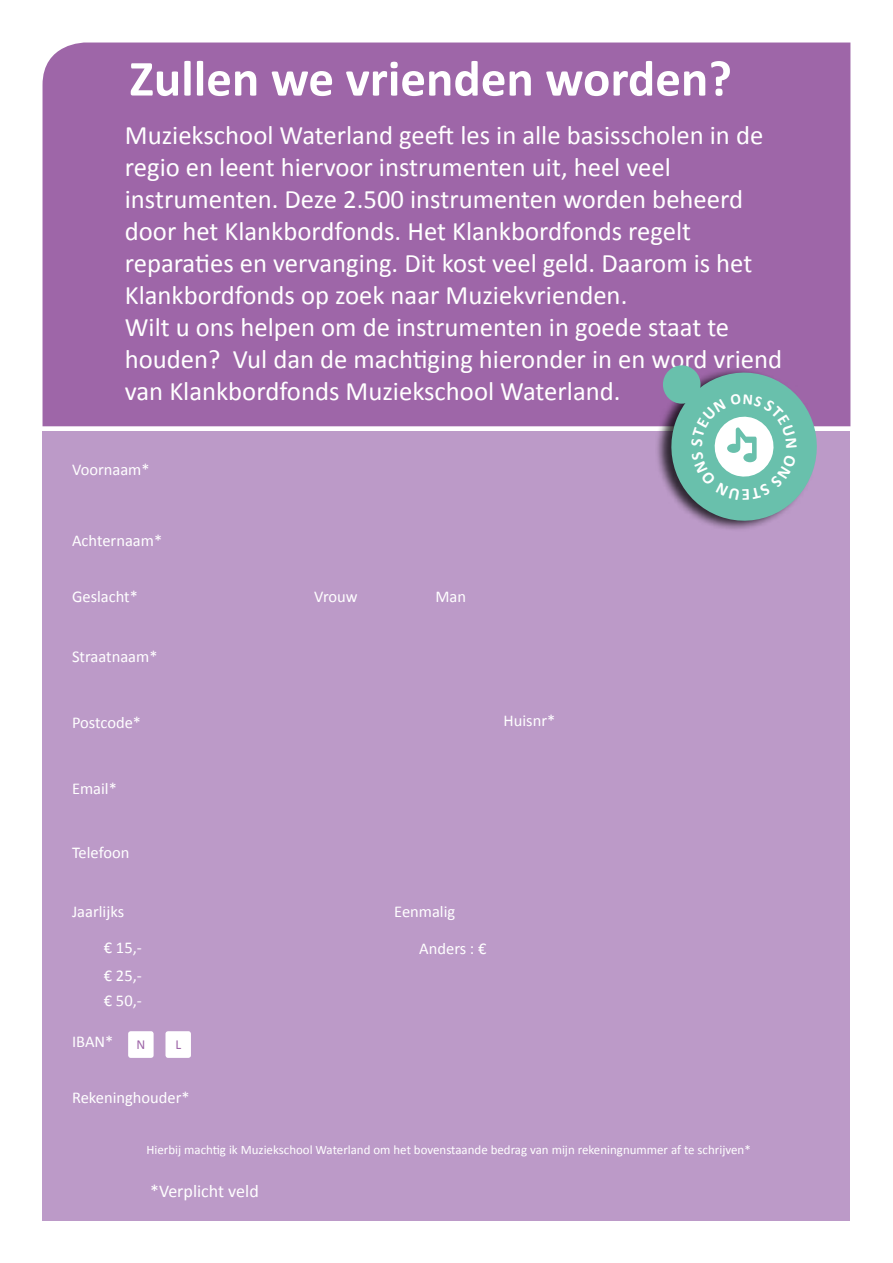
<style>
.page{position:relative;width:893px;height:1263px;background:#fff}
.page>*{position:absolute;margin:0;border:0;box-sizing:border-box;transform-origin:0 0}
.t1{font:700 51px "Calibri";color:#fff}
.t2{font:26.7px/32.1px "Calibri";color:#fff}
.t3{font:18px "Calibri";color:#fff}
.t4{font:16.5px/35.4px "Calibri";color:#fff}
.t5{font:13.8px "Calibri";color:#9e66a8}
.t6{font:12.9px "Calibri";color:#fff}
</style>
<div class="page">
<div style="left:43px;top:431px;width:807px;height:789px;background:#bc9ac8"></div>
<div style="left:43px;top:43px;width:807px;height:383px;background:#9e66a8"></div>
<div style="left:128px;top:1031px;width:26px;height:27px;background:#fff;border-radius:3px"></div>
<div style="left:165px;top:1031px;width:26px;height:27px;background:#fff;border-radius:3px"></div>
<div style="left:655px;top:367px;width:162px;height:165px;background:#000;opacity:.75"></div>
<svg style="left:662px;top:363px;width:164px;height:167px"></svg>
<h1 class="t1" style="left:129px;top:46px;width:604px">Zullen we vrienden worden?</h1>
<p class="t2" style="left:125px;top:119px;width:659px">Muziekschool Waterland geeft les in alle basisscholen in de regio en leent hiervoor instrumenten uit, heel veel instrumenten. Deze 2.500 instrumenten worden beheerd door het Klankbordfonds. Het Klankbordfonds regelt reparaties en vervanging. Dit kost veel geld. Daarom is het Klankbordfonds op zoek naar Muziekvrienden.<br>Wilt u ons helpen om de instrumenten in goede staat te houden? Vul dan de machtiging hieronder in en word vriend van Klankbordfonds Muziekschool Waterland.</p>
<p class="t4" style="left:72px;top:452px;width:79px">Voornaam*</p>
<p class="t4" style="left:72px;top:523px;width:92px">Achternaam*</p>
<p class="t4" style="left:72px;top:578px;width:67px">Geslacht*</p>
<p class="t4" style="left:314px;top:579px;width:45px">Vrouw</p>
<p class="t4" style="left:435px;top:579px;width:32px">Man</p>
<p class="t4" style="left:72px;top:639px;width:87px">Straatnaam*</p>
<p class="t4" style="left:72px;top:705px;width:71px">Postcode*</p>
<p class="t4" style="left:503px;top:703px;width:53px">Huisnr*</p>
<p class="t4" style="left:72px;top:771px;width:46px">Email*</p>
<p class="t4" style="left:72px;top:835px;width:59px">Telefoon</p>
<p class="t4" style="left:104px;top:894px;width:39px;text-indent:-32px">Jaarlijks<br>€ 15,-</p>
<p class="t4" style="left:104px;top:962px;width:39px;line-height:25.5px">€ 25,- € 50,-</p>
<p class="t4" style="left:72px;top:1024px;width:43px">IBAN*</p>
<p class="t5" style="left:136px;top:1035px;width:10px">N</p>
<p class="t5" style="left:175px;top:1035px;width:7px">L</p>
<p class="t4" style="left:394px;top:894px;width:63px">Eenmalig</p>
<p class="t4" style="left:419px;top:931px;width:69px">Anders : €</p>
<p class="t4" style="left:72px;top:1080px;width:119px">Rekeninghouder*</p>
<p class="t6" style="left:146px;top:1141px;width:606px">Hierbij machtig ik Muziekschool Waterland om het bovenstaande bedrag van mijn rekeningnummer af te schrijven*</p>
<p class="t3" style="left:150px;top:1180px;width:110px">*Verplicht veld</p>
</div>
